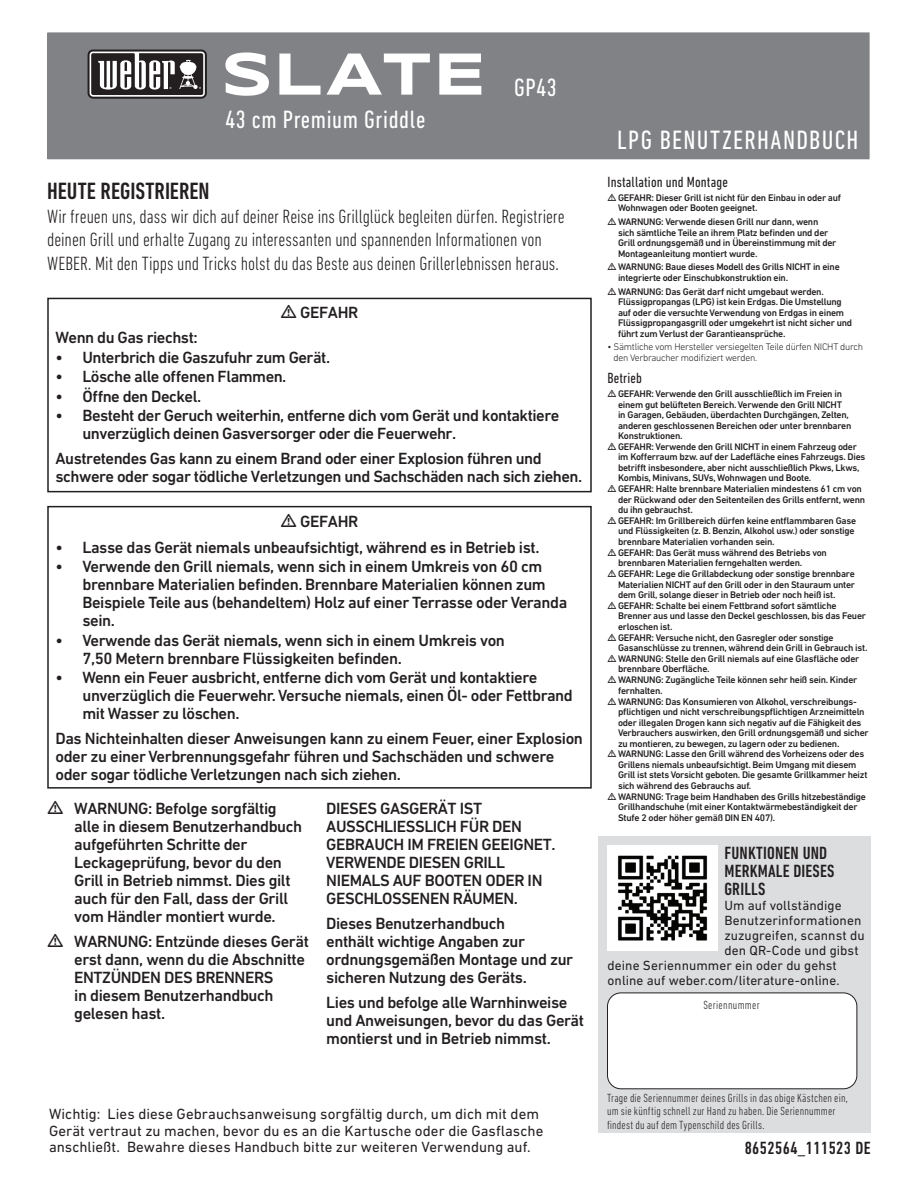
<style>
.page{position:relative;width:918px;height:1188px;background:#fff}
.page>*{position:absolute;margin:0;border:0;box-sizing:border-box;transform-origin:0 0}
.t1{font:condensed 27px "DIN Next LT Pro";letter-spacing:.05em;color:#fff}
.t2{font:condensed 25.5px "DIN Next LT Pro";letter-spacing:.025em;color:#fff}
.t3{font:500 condensed 24px "DIN Next LT Pro";color:#231f20}
.t4{font:300 condensed 19.5px/23.4px "DIN Next LT Pro";letter-spacing:-.005em;color:#231f20}
.t5{font:500 condensed 18px/18px "DIN Next LT Pro";letter-spacing:.01em;color:#231f20}
.t6{font:500 16.5px/18px "DIN Next LT Pro";letter-spacing:-.025em;color:#231f20}
.t7{font:15px/16.5px "DIN Next LT Pro";color:#231f20}
.t8{font:condensed 15px "DIN Next LT Pro";letter-spacing:.01em;color:#231f20}
.t9{font:13.5px "DIN Next LT Pro";letter-spacing:.005em;color:#231f20}
.t10{font:300 condensed 12px/13.5px "DIN Next LT Pro";letter-spacing:.015em;color:#231f20}
.t11{font:500 9.75px/10.6px "DIN Next LT Pro";letter-spacing:-.025em;color:#231f20}
.t12{font:300 9.75px/10.5px "DIN Next LT Pro";letter-spacing:-.025em;color:#231f20}
</style>
<div class="page">
<div style="left:598px;top:836px;width:273px;height:296px;background:#dcdddf"></div>
<div style="left:608px;top:993px;width:249px;height:96px;background:#fff;border-radius:14px"></div>
<div style="left:607px;top:993px;width:250px;height:96px;border:1px solid #231f20;border-radius:14px"></div>
<img style="left:608px;top:845px;width:110px;height:105px">
<div style="left:47px;top:33px;width:821px;height:126px;background:#808285"></div>
<svg style="left:88px;top:50px;width:119px;height:49px"></svg>
<svg style="left:90px;top:52px;width:115px;height:45px"></svg>
<svg style="left:225px;top:52px;width:44px;height:44px"></svg>
<svg style="left:279px;top:54px;width:42px;height:41px"></svg>
<svg style="left:327px;top:54px;width:103px;height:41px"></svg>
<svg style="left:439px;top:54px;width:42px;height:41px"></svg>
<div style="left:47px;top:298px;width:545px;height:194px;border:2px solid #231f20"></div>
<div style="left:47px;top:506px;width:545px;height:283px;border:2px solid #231f20"></div>
<h2 class="t2" style="left:225px;top:105px;width:201px">43 cm Premium Griddle</h2>
<h2 class="t2" style="left:514px;top:72px;width:44px">GP43</h2>
<h3 class="t3" style="left:47px;top:178px;width:164px">HEUTE REGISTRIEREN</h3>
<p class="t4" style="left:47px;top:204px;width:519px">Wir freuen uns, dass wir dich auf deiner Reise ins Grillglück begleiten dürfen. Registriere deinen Grill und erhalte Zugang zu interessanten und spannenden Informationen von<br>WEBER. Mit den Tipps und Tricks holst du das Beste aus deinen Grillerlebnissen heraus.</p>
<h3 class="t6" style="left:300px;top:304px;width:60px">GEFAHR</h3>
<h3 class="t6" style="left:56px;top:328px;width:144px">Wenn du Gas riechst:</h3>
<h3 class="t6" style="left:56px;top:348px;width:276px">• Unterbrich die Gaszufuhr zum Gerät.</h3>
<h3 class="t6" style="left:56px;top:367px;width:232px">• Lösche alle offenen Flammen.</h3>
<h3 class="t6" style="left:56px;top:387px;width:147px">• Öffne den Deckel.</h3>
<h3 class="t6" style="left:82px;top:406px;width:478px;text-indent:-27px">• Besteht der Geruch weiterhin, entferne dich vom Gerät und kontaktiere unverzüglich deinen Gasversorger oder die Feuerwehr.</h3>
<h3 class="t6" style="left:56px;top:449px;width:528px">Austretendes Gas kann zu einem Brand oder einer Explosion führen und schwere oder sogar tödliche Verletzungen und Sachschäden nach sich ziehen.</h3>
<h3 class="t6" style="left:300px;top:512px;width:60px">GEFAHR</h3>
<h3 class="t6" style="left:56px;top:538px;width:486px">• Lasse das Gerät niemals unbeaufsichtigt, während es in Betrieb ist.</h3>
<h3 class="t6" style="left:82px;top:558px;width:486px;text-indent:-27px">• Verwende den Grill niemals, wenn sich in einem Umkreis von 60 cm brennbare Materialien befinden. Brennbare Materialien können zum Beispiele Teile aus (behandeltem) Holz auf einer Terrasse oder Veranda sein.</h3>
<h3 class="t6" style="left:82px;top:631px;width:424px;text-indent:-27px">• Verwende das Gerät niemals, wenn sich in einem Umkreis von<br>7,50 Metern brennbare Flüssigkeiten befinden.</h3>
<h3 class="t6" style="left:82px;top:669px;width:492px;text-indent:-27px">• Wenn ein Feuer ausbricht, entferne dich vom Gerät und kontaktiere unverzüglich die Feuerwehr. Versuche niemals, einen Öl- oder Fettbrand mit Wasser zu löschen.</h3>
<h3 class="t6" style="left:56px;top:729px;width:529px">Das Nichteinhalten dieser Anweisungen kann zu einem Feuer, einer Explosion oder zu einer Verbrennungsgefahr führen und Sachschäden und schwere oder sogar tödliche Verletzungen nach sich ziehen.</h3>
<h3 class="t6" style="left:74px;top:800px;width:230px">WARNUNG: Befolge sorgfältig alle in diesem Benutzerhandbuch aufgeführten Schritte der<br>Leckageprüfung, bevor du den<br>Grill in Betrieb nimmst. Dies gilt auch für den Fall, dass der Grill vom Händler montiert wurde.</h3>
<h3 class="t6" style="left:74px;top:933px;width:236px">WARNUNG: Entzünde dieses Gerät erst dann, wenn du die Abschnitte<br>ENTZÜNDEN DES BRENNERS<br>in diesem Benutzerhandbuch gelesen hast.</h3>
<h3 class="t6" style="left:326px;top:800px;width:231px">DIESES GASGERÄT IST<br>AUSSCHLIESSLICH FÜR DEN<br>GEBRAUCH IM FREIEN GEEIGNET.<br>VERWENDE DIESEN GRILL<br>NIEMALS AUF BOOTEN ODER IN<br>GESCHLOSSENEN RÄUMEN.</h3>
<h3 class="t6" style="left:326px;top:915px;width:248px">Dieses Benutzerhandbuch<br>enthält wichtige Angaben zur ordnungsgemäßen Montage und zur sicheren Nutzung des Geräts.</h3>
<h3 class="t6" style="left:326px;top:993px;width:259px">Lies und befolge alle Warnhinweise und Anweisungen, bevor du das Gerät montierst und in Betrieb nimmst.</h3>
<h3 class="t7" style="left:49px;top:1106px;width:496px">Wichtig: Lies diese Gebrauchsanweisung sorgfältig durch, um dich mit dem<br>Gerät vertraut zu machen, bevor du es an die Kartusche oder die Gasflasche anschließt. Bewahre dieses Handbuch bitte zur weiteren Verwendung auf.</h3>
<h1 class="t1" style="left:617px;top:124px;width:243px">LPG BENUTZERHANDBUCH</h1>
<h3 class="t8" style="left:608px;top:174px;width:122px">Installation und Montage</h3>
<p class="t11" style="left:618px;top:192px;width:225px">GEFAHR: Dieser Grill ist nicht für den Einbau in oder auf<br>Wohnwagen oder Booten geeignet.</p>
<p class="t11" style="left:618px;top:217px;width:220px">WARNUNG: Verwende diesen Grill nur dann, wenn sich sämtliche Teile an ihrem Platz befinden und der Grill ordnungsgemäß und in Übereinstimmung mit der Montageanleitung montiert wurde.</p>
<p class="t11" style="left:618px;top:262px;width:223px">WARNUNG: Baue dieses Modell des Grills NICHT in eine integrierte oder Einschubkonstruktion ein.</p>
<p class="t11" style="left:618px;top:286px;width:236px">WARNUNG: Das Gerät darf nicht umgebaut werden.<br>Flüssigpropangas (LPG) ist kein Erdgas. Die Umstellung auf oder die versuchte Verwendung von Erdgas in einem Flüssigpropangasgrill oder umgekehrt ist nicht sicher und führt zum Verlust der Garantieansprüche.</p>
<p class="t12" style="left:614px;top:342px;width:251px;text-indent:-6px">• Sämtliche vom Hersteller versiegelten Teile dürfen NICHT durch den Verbraucher modifiziert werden.</p>
<h3 class="t8" style="left:608px;top:370px;width:36px">Betrieb</h3>
<p class="t11" style="left:618px;top:388px;width:252px">GEFAHR: Verwende den Grill ausschließlich im Freien in einem gut belüfteten Bereich. Verwende den Grill NICHT<br>in Garagen, Gebäuden, überdachten Durchgängen, Zelten, anderen geschlossenen Bereichen oder unter brennbaren Konstruktionen.<br>GEFAHR: Verwende den Grill NICHT in einem Fahrzeug oder im Kofferraum bzw. auf der Ladefläche eines Fahrzeugs. Dies betrifft insbesondere, aber nicht ausschließlich Pkws, Lkws, Kombis, Minivans, SUVs, Wohnwagen und Boote.<br>GEFAHR: Halte brennbare Materialien mindestens 61 cm von der Rückwand oder den Seitenteilen des Grills entfernt, wenn du ihn gebrauchst.<br>GEFAHR: Im Grillbereich dürfen keine entflammbaren Gase und Flüssigkeiten (z. B. Benzin, Alkohol usw.) oder sonstige brennbare Materialien vorhanden sein.<br>GEFAHR: Das Gerät muss während des Betriebs von brennbaren Materialien ferngehalten werden.<br>GEFAHR: Lege die Grillabdeckung oder sonstige brennbare Materialien NICHT auf den Grill oder in den Stauraum unter dem Grill, solange dieser in Betrieb oder noch heiß ist.<br>GEFAHR: Schalte bei einem Fettbrand sofort sämtliche Brenner aus und lasse den Deckel geschlossen, bis das Feuer erloschen ist.<br>GEFAHR: Versuche nicht, den Gasregler oder sonstige Gasanschlüsse zu trennen, während dein Grill in Gebrauch ist.<br>WARNUNG: Stelle den Grill niemals auf eine Glasfläche oder brennbare Oberfläche.<br>WARNUNG: Zugängliche Teile können sehr heiß sein. Kinder fernhalten.<br>WARNUNG: Das Konsumieren von Alkohol, verschreibungs&shy;pflichtigen und nicht verschreibungspflichtigen Arzneimitteln oder illegalen Drogen kann sich negativ auf die Fähigkeit des Verbrauchers auswirken, den Grill ordnungsgemäß und sicher zu montieren, zu bewegen, zu lagern oder zu bedienen.<br>WARNUNG: Lasse den Grill während des Vorheizens oder des Grillens niemals unbeaufsichtigt. Beim Umgang mit diesem Grill ist stets Vorsicht geboten. Die gesamte Grillkammer heizt sich während des Gebrauchs auf.<br>WARNUNG: Trage beim Handhaben des Grills hitzebeständige Grillhandschuhe (mit einer Kontaktwärmebeständigkeit der Stufe 2 oder höher gemäß DIN EN 407).</p>
<h3 class="t5" style="left:724px;top:844px;width:111px">FUNKTIONEN UND<br>MERKMALE DIESES<br>GRILLS</h3>
<h3 class="t9" style="left:724px;top:897px;width:119px">Um auf vollständige</h3>
<h3 class="t9" style="left:724px;top:912px;width:138px">Benutzerinformationen</h3>
<h3 class="t9" style="left:724px;top:927px;width:142px">zuzugreifen, scannst du</h3>
<h3 class="t9" style="left:724px;top:942px;width:136px">den QR-Code und gibst</h3>
<h3 class="t9" style="left:608px;top:957px;width:231px">deine Seriennummer ein oder du gehst</h3>
<h3 class="t9" style="left:608px;top:972px;width:233px">online auf weber.com/literature-online.</h3>
<p class="t10" style="left:703px;top:998px;width:58px">Seriennummer</p>
<p class="t10" style="left:607px;top:1091px;width:242px">Trage die Seriennummer deines Grills in das obige Kästchen ein, um sie künftig schnell zur Hand zu haben. Die Seriennummer findest du auf dem Typenschild des Grills.</p>
<h3 class="t5" style="left:745px;top:1139px;width:128px">8652564_111523 DE</h3>
</div>
